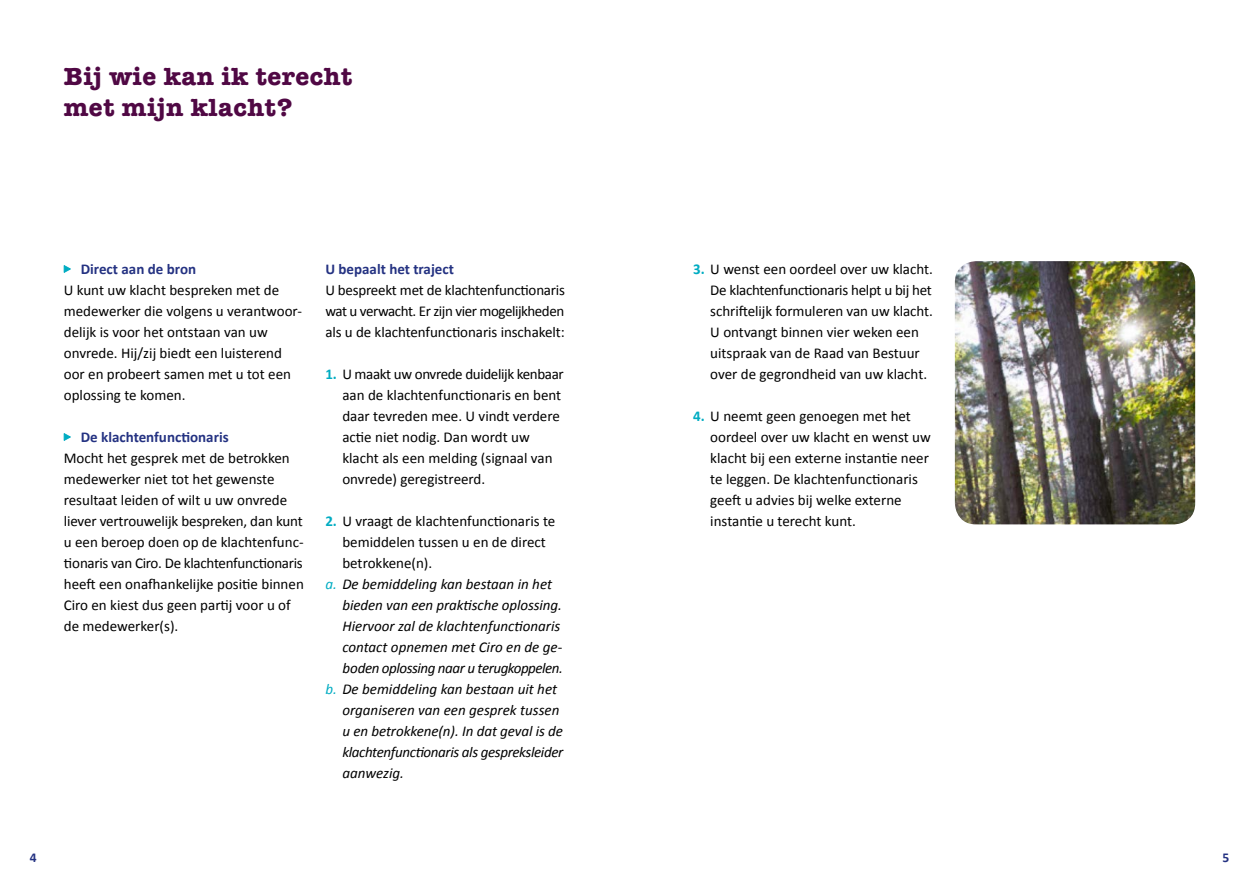
<style>
.page{position:relative;width:1259px;height:893px;background:#fff}
.page>*{position:absolute;margin:0;border:0;box-sizing:border-box;transform-origin:0 0}
.t1{font:700 25.5px/31.5px "American Typewriter";letter-spacing:.02em;color:#500844}
.t2{font:15px/21px "Calibri";color:#000}
.t3{font:italic 15px "Calibri";letter-spacing:-.005em;color:#000}
.t4{font:700 15px "Calibri";color:#243282}
.t5{font:italic 15px "Calibri";letter-spacing:-.025em;color:#000}
.t6{font:italic 15px "Calibri";letter-spacing:-.03em;color:#000}
.t7{font:700 13.5px "Calibri";color:#243282}
.s1{font-weight:700;color:#00acc2}
.s2{color:#00acc2}
</style>
<div class="page">
<svg style="left:63px;top:265px;width:8px;height:8px"></svg>
<svg style="left:63px;top:433px;width:8px;height:8px"></svg>
<img style="left:955px;top:261px;width:240px;height:263px">
<h1 class="t1" style="left:64px;top:59px;width:290px">Bij wie kan ik terecht met mijn klacht?</h1>
<p class="t4" style="left:81px;top:259px;width:117px">Direct aan de bron</p>
<p class="t2" style="left:64px;top:279px;width:240px">U kunt uw klacht bespreken met de medewerker die volgens u verantwoor&shy;delijk is voor het ontstaan van uw onvrede. Hij/zij biedt een luisterend oor en probeert samen met u tot een oplossing te komen.</p>
<p class="t4" style="left:81px;top:427px;width:149px">De klachtenfunctionaris</p>
<p class="t2" style="left:64px;top:447px;width:242px">Mocht het gesprek met de betrokken medewerker niet tot het gewenste resultaat leiden of wilt u uw onvrede liever vertrouwelijk bespreken, dan kunt u een beroep doen op de klachtenfunc&shy;tionaris van Ciro. De klachtenfunctionaris heeft een onafhankelijke positie binnen Ciro en kiest dus geen partij voor u of de medewerker(s).</p>
<p class="t4" style="left:325px;top:259px;width:130px">U bepaalt het traject</p>
<p class="t2" style="left:325px;top:279px;width:241px;text-align:justify">U bespreekt met de klachtenfunctionaris wat u verwacht. Er zijn vier mogelijkheden als u de klachtenfunctionaris inschakelt:</p>
<p class="t2" style="left:342px;top:363px;width:223px;text-indent:-17px"><span class="s1">1.</span> U maakt uw onvrede duidelijk kenbaar aan de klachtenfunctionaris en bent daar tevreden mee. U vindt verdere actie niet nodig. Dan wordt uw klacht als een melding (signaal van onvrede) geregistreerd.</p>
<p class="t2" style="left:325px;top:510px;width:232px"><span class="s1">2.</span> U vraagt de klachtenfunctionaris te</p>
<p class="t2" style="left:342px;top:531px;width:205px">bemiddelen tussen u en de direct</p>
<p class="t2" style="left:342px;top:552px;width:91px">betrokkene(n).</p>
<p class="t3" style="left:325px;top:574px;width:228px"><span class="s2">a.</span> De bemiddeling kan bestaan in het</p>
<p class="t3" style="left:342px;top:595px;width:221px">bieden van een praktische oplossing.</p>
<p class="t3" style="left:342px;top:616px;width:219px">Hiervoor zal de klachtenfunctionaris</p>
<p class="t3" style="left:342px;top:637px;width:221px">contact opnemen met Ciro en de ge-</p>
<p class="t6" style="left:342px;top:658px;width:222px">boden oplossing naar u terugkoppelen.</p>
<p class="t3" style="left:325px;top:679px;width:233px"><span class="s2">b.</span> De bemiddeling kan bestaan uit het</p>
<p class="t3" style="left:342px;top:700px;width:219px">organiseren van een gesprek tussen</p>
<p class="t3" style="left:342px;top:721px;width:222px">u en betrokkene(n). In dat geval is de</p>
<p class="t5" style="left:342px;top:742px;width:222px">klachtenfunctionaris als gespreksleider</p>
<p class="t3" style="left:342px;top:763px;width:63px">aanwezig.</p>
<p class="t2" style="left:710px;top:258px;width:224px;text-indent:-17px"><span class="s1">3.</span> U wenst een oordeel over uw klacht.<br>De klachtenfunctionaris helpt u bij het schriftelijk formuleren van uw klacht.<br>U ontvangt binnen vier weken een uitspraak van de Raad van Bestuur over de gegrondheid van uw klacht.</p>
<p class="t2" style="left:710px;top:405px;width:222px;text-indent:-17px"><span class="s1">4.</span> U neemt geen genoegen met het oordeel over uw klacht en wenst uw klacht bij een externe instantie neer te leggen. De klachtenfunctionaris geeft u advies bij welke externe instantie u terecht kunt.</p>
<p class="t7" style="left:30px;top:849px;width:8px">4</p>
<p class="t7" style="left:1222px;top:849px;width:8px">5</p>
</div>
